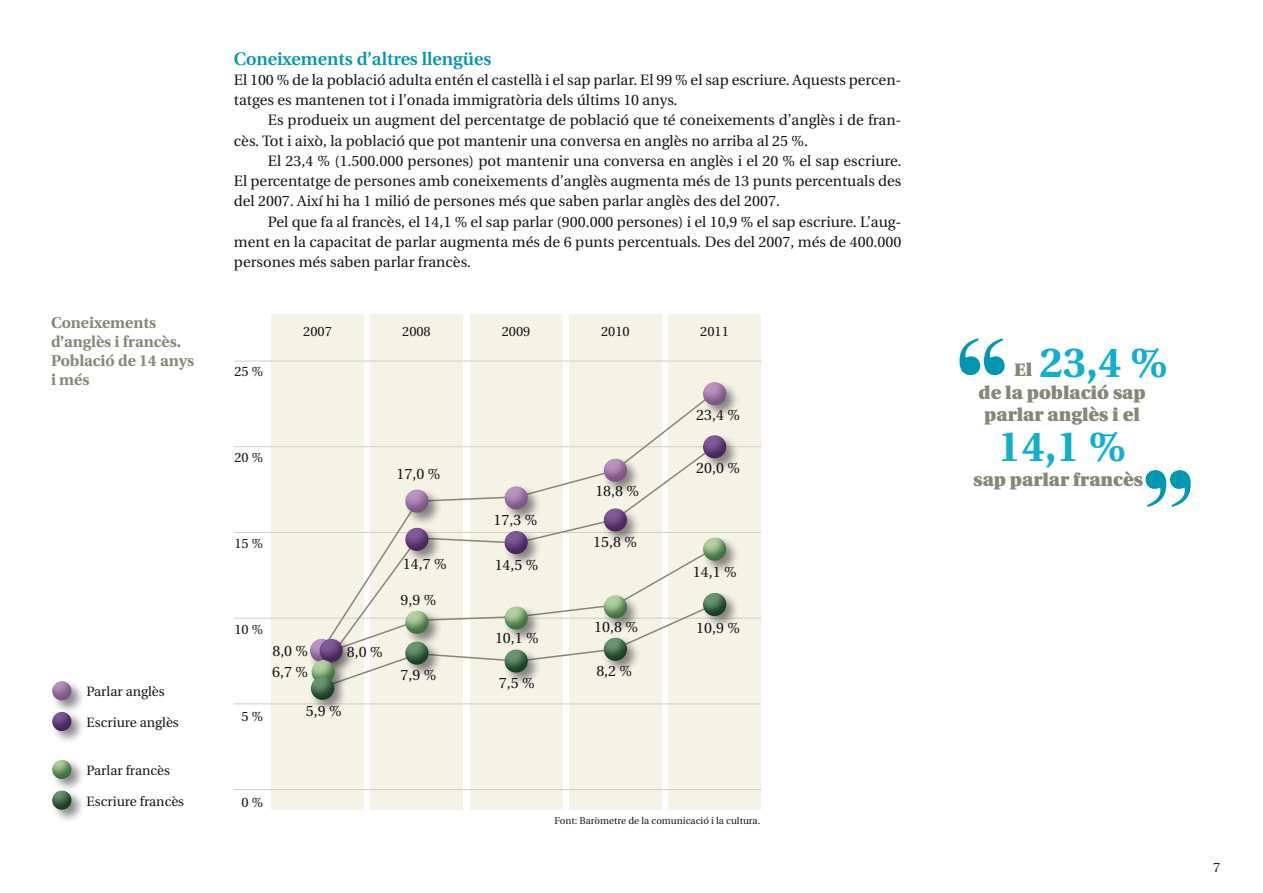
<style>
.page{position:relative;width:1263px;height:893px;background:#fff}
.page>*{position:absolute;margin:0;border:0;box-sizing:border-box;transform-origin:0 0}
.t1{font:900 108px "Bauer Bodoni";color:#0097b0}
.t2{font:700 42px/83.7px "Utopia";color:#11afcd}
.t3{font:900 18px "Utopia";color:#878677}
.t4{font:600 18px "Utopia";color:#0097b0}
.t5{font:700 15.75px/18.8px "Utopia";color:#878677}
.t6{font:15px/20.2px "Utopia";color:#1a171c}
.t7{font:13.5px "Utopia";color:#1a171c}
.t8{font:9.75px "Utopia";color:#1a171c}
</style>
<div class="page">
<div style="left:271px;top:314px;width:93px;height:496px;background:#f5f2e6"></div>
<div style="left:370px;top:314px;width:93px;height:496px;background:#f5f2e6"></div>
<div style="left:470px;top:314px;width:92px;height:496px;background:#f5f2e6"></div>
<div style="left:569px;top:314px;width:93px;height:496px;background:#f5f2e6"></div>
<div style="left:668px;top:314px;width:93px;height:496px;background:#f5f2e6"></div>
<hr style="left:234px;top:361px;width:527px;height:1px;background:#d0d0c5">
<hr style="left:234px;top:446px;width:527px;height:1px;background:#d0d0c5">
<hr style="left:234px;top:532px;width:527px;height:1px;background:#d0d0c5">
<hr style="left:234px;top:618px;width:527px;height:1px;background:#d0d0c5">
<hr style="left:234px;top:703px;width:527px;height:1px;background:#d0d0c5">
<hr style="left:234px;top:789px;width:527px;height:1px;background:#d0d0c5">
<svg style="left:318px;top:445px;width:383px;height:228px"></svg>
<div style="left:50px;top:679px;width:35px;height:35px;background:#1a171c;opacity:.5"></div>
<div style="left:52px;top:679px;width:22px;height:22px;background:#6c4d7d;opacity:.6"></div>
<div style="left:50px;top:757px;width:35px;height:35px;background:#1a171c;opacity:.5"></div>
<svg style="left:52px;top:757px;width:22px;height:23px"></svg>
<div style="left:50px;top:709px;width:35px;height:36px;background:#1a171c;opacity:.5"></div>
<div style="left:52px;top:709px;width:22px;height:23px;background:#6c4d7d;opacity:.8"></div>
<div style="left:50px;top:788px;width:35px;height:35px;background:#1a171c;opacity:.5"></div>
<svg style="left:52px;top:788px;width:22px;height:22px"></svg>
<div style="left:309px;top:637px;width:26px;height:26px;background:#6c4d7d;opacity:.6"></div>
<div style="left:403px;top:487px;width:39px;height:39px;background:#1a171c;opacity:.5"></div>
<div style="left:405px;top:488px;width:25px;height:25px;background:#6c4d7d;opacity:.6"></div>
<div style="left:502px;top:484px;width:39px;height:39px;background:#1a171c;opacity:.5"></div>
<div style="left:504px;top:484px;width:25px;height:26px;background:#6c4d7d;opacity:.6"></div>
<div style="left:601px;top:456px;width:39px;height:39px;background:#1a171c;opacity:.5"></div>
<div style="left:603px;top:457px;width:26px;height:25px;background:#6c4d7d;opacity:.6"></div>
<div style="left:701px;top:380px;width:38px;height:39px;background:#1a171c;opacity:.5"></div>
<div style="left:702px;top:380px;width:26px;height:26px;background:#6c4d7d;opacity:.6"></div>
<div style="left:317px;top:636px;width:39px;height:39px;background:#1a171c;opacity:.5"></div>
<div style="left:319px;top:637px;width:25px;height:26px;background:#6c4d7d;opacity:.8"></div>
<div style="left:403px;top:525px;width:39px;height:39px;background:#1a171c;opacity:.5"></div>
<div style="left:405px;top:526px;width:25px;height:25px;background:#6c4d7d;opacity:.8"></div>
<div style="left:502px;top:529px;width:39px;height:38px;background:#1a171c;opacity:.5"></div>
<div style="left:504px;top:529px;width:25px;height:26px;background:#6c4d7d;opacity:.8"></div>
<div style="left:601px;top:506px;width:39px;height:39px;background:#1a171c;opacity:.5"></div>
<div style="left:603px;top:507px;width:26px;height:25px;background:#6c4d7d;opacity:.8"></div>
<div style="left:701px;top:433px;width:38px;height:39px;background:#1a171c;opacity:.5"></div>
<div style="left:702px;top:433px;width:26px;height:26px;background:#6c4d7d;opacity:.8"></div>
<div style="left:309px;top:658px;width:39px;height:39px;background:#1a171c;opacity:.5"></div>
<svg style="left:311px;top:658px;width:25px;height:16px"></svg>
<div style="left:403px;top:608px;width:39px;height:39px;background:#1a171c;opacity:.5"></div>
<svg style="left:405px;top:609px;width:25px;height:25px"></svg>
<div style="left:502px;top:604px;width:39px;height:39px;background:#1a171c;opacity:.5"></div>
<svg style="left:504px;top:605px;width:25px;height:25px"></svg>
<div style="left:601px;top:593px;width:39px;height:39px;background:#1a171c;opacity:.5"></div>
<svg style="left:603px;top:593px;width:26px;height:26px"></svg>
<div style="left:701px;top:535px;width:38px;height:39px;background:#1a171c;opacity:.5"></div>
<svg style="left:702px;top:536px;width:26px;height:25px"></svg>
<div style="left:309px;top:674px;width:38px;height:39px;background:#1a171c;opacity:.5"></div>
<svg style="left:310px;top:675px;width:26px;height:25px"></svg>
<div style="left:403px;top:639px;width:39px;height:39px;background:#1a171c;opacity:.5"></div>
<svg style="left:405px;top:640px;width:25px;height:25px"></svg>
<div style="left:502px;top:647px;width:39px;height:39px;background:#1a171c;opacity:.5"></div>
<svg style="left:504px;top:648px;width:25px;height:25px"></svg>
<div style="left:601px;top:635px;width:39px;height:39px;background:#1a171c;opacity:.5"></div>
<svg style="left:603px;top:636px;width:26px;height:25px"></svg>
<div style="left:701px;top:590px;width:38px;height:39px;background:#1a171c;opacity:.5"></div>
<svg style="left:702px;top:591px;width:26px;height:26px"></svg>
<p class="t4" style="left:234px;top:48px;width:259px">Coneixements d’altres llengües</p>
<p class="t6" style="left:234px;top:70px;width:669px">El 100 % de la població adulta entén el castellà i el sap parlar. El 99 % el sap escriure. Aquests percen&shy;tatges es mantenen tot i l’onada immigratòria dels últims 10 anys.</p>
<p class="t6" style="left:234px;top:110px;width:669px;text-indent:34px">Es produeix un augment del percentatge de població que té coneixements d’anglès i de fran&shy;cès. Tot i això, la població que pot mantenir una conversa en anglès no arriba al 25 %.</p>
<p class="t6" style="left:234px;top:151px;width:669px;text-align:justify;text-indent:34px">El 23,4 % (1.500.000 persones) pot mantenir una conversa en anglès i el 20 % el sap escriure.<br>El percentatge de persones amb coneixements d’anglès augmenta més de 13 punts percentuals des del 2007. Així hi ha 1 milió de persones més que saben parlar anglès des del 2007.</p>
<p class="t6" style="left:234px;top:212px;width:669px;text-align:justify;text-indent:34px">Pel que fa al francès, el 14,1 % el sap parlar (900.000 persones) i el 10,9 % el sap escriure. L’aug&shy;ment en la capacitat de parlar augmenta més de 6 punts percentuals. Des del 2007, més de 400.000 persones més saben parlar francès.</p>
<p class="t5" style="left:51px;top:314px;width:144px">Coneixements d’anglès i francès.<br>Població de 14 anys i més</p>
<p class="t7" style="left:303px;top:323px;width:30px">2007</p>
<p class="t7" style="left:402px;top:323px;width:30px">2008</p>
<p class="t7" style="left:502px;top:323px;width:30px">2009</p>
<p class="t7" style="left:601px;top:323px;width:30px">2010</p>
<p class="t7" style="left:700px;top:323px;width:30px">2011</p>
<p class="t7" style="left:234px;top:363px;width:30px">25 %</p>
<p class="t7" style="left:87px;top:684px;width:80px">Parlar anglès</p>
<p class="t7" style="left:87px;top:715px;width:94px">Escriure anglès</p>
<p class="t7" style="left:87px;top:763px;width:85px">Parlar francès</p>
<p class="t7" style="left:87px;top:794px;width:99px">Escriure francès</p>
<p class="t6" style="left:696px;top:405px;width:45px">23,4 %</p>
<p class="t7" style="left:234px;top:450px;width:30px">20 %</p>
<p class="t6" style="left:397px;top:464px;width:45px">17,0 %</p>
<p class="t6" style="left:696px;top:459px;width:45px">20,0 %</p>
<p class="t6" style="left:595px;top:481px;width:45px">18,8 %</p>
<p class="t6" style="left:494px;top:510px;width:45px">17,3 %</p>
<p class="t7" style="left:234px;top:536px;width:30px">15 %</p>
<p class="t6" style="left:593px;top:532px;width:45px">15,8 %</p>
<p class="t6" style="left:403px;top:554px;width:45px">14,7 %</p>
<p class="t6" style="left:495px;top:555px;width:45px">14,5 %</p>
<p class="t6" style="left:693px;top:562px;width:45px">14,1 %</p>
<p class="t6" style="left:400px;top:590px;width:37px">9,9 %</p>
<p class="t7" style="left:234px;top:622px;width:30px">10 %</p>
<p class="t6" style="left:272px;top:641px;width:37px">8,0 %</p>
<p class="t6" style="left:347px;top:642px;width:37px">8,0 %</p>
<p class="t6" style="left:495px;top:628px;width:45px">10,1 %</p>
<p class="t6" style="left:594px;top:617px;width:45px">10,8 %</p>
<p class="t6" style="left:696px;top:618px;width:45px">10,9 %</p>
<p class="t6" style="left:272px;top:662px;width:37px">6,7 %</p>
<p class="t6" style="left:400px;top:665px;width:37px">7,9 %</p>
<p class="t6" style="left:499px;top:673px;width:37px">7,5 %</p>
<p class="t6" style="left:596px;top:661px;width:37px">8,2 %</p>
<p class="t7" style="left:242px;top:709px;width:23px">5 %</p>
<p class="t6" style="left:306px;top:701px;width:37px">5,9 %</p>
<p class="t7" style="left:242px;top:795px;width:23px">0 %</p>
<p class="t8" style="left:554px;top:815px;width:207px">Font: Baròmetre de la comunicació i la cultura.</p>
<h1 class="t1" style="left:949px;top:313px;width:67px">“</h1>
<h2 class="t2" style="left:998px;top:321px;width:171px;text-indent:41px">23,4 %<br>14,1 %</h2>
<h1 class="t1" style="left:1135px;top:445px;width:67px">”</h1>
<p class="t3" style="left:1014px;top:360px;width:20px">El</p>
<p class="t3" style="left:978px;top:382px;width:168px">de la població sap</p>
<p class="t3" style="left:984px;top:405px;width:157px">parlar anglès i el</p>
<p class="t3" style="left:973px;top:469px;width:171px">sap parlar francès</p>
<p class="t7" style="left:1213px;top:860px;width:9px">7</p>
</div>
